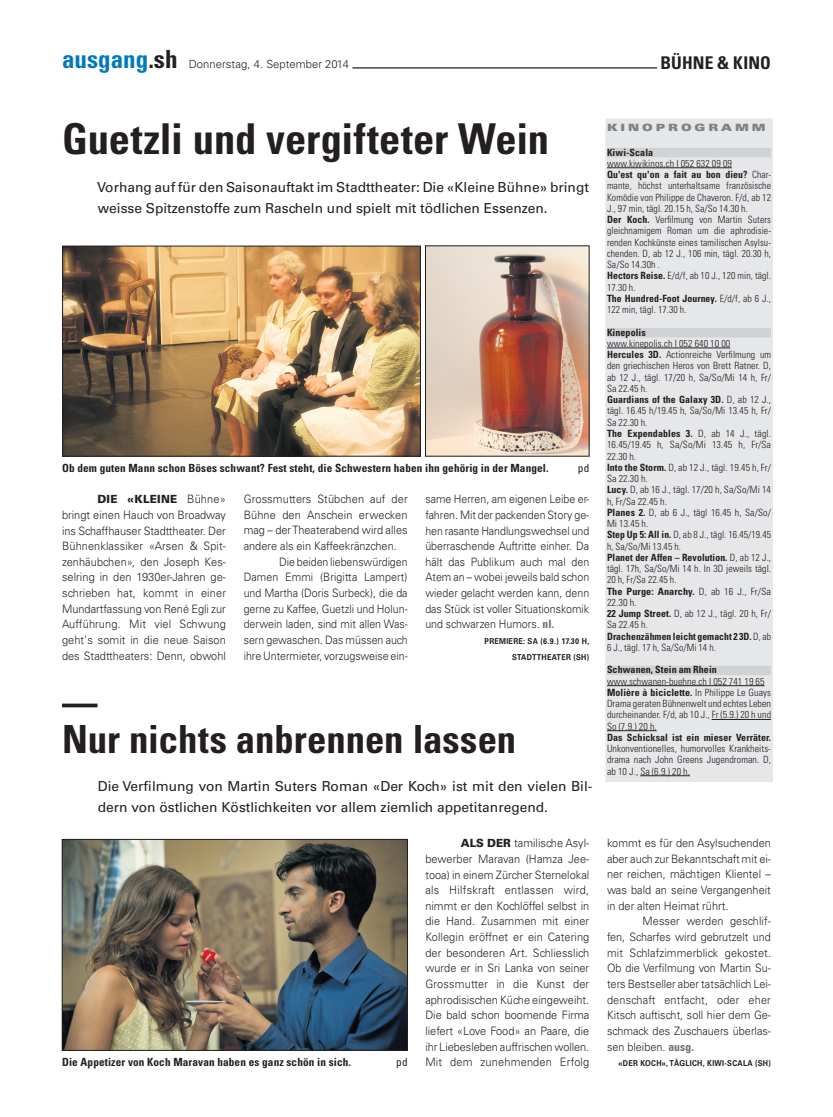
<style>
.page{position:relative;width:833px;height:1117px;background:#fff}
.page>*{position:absolute;margin:0;border:0;box-sizing:border-box;transform-origin:0 0}
.t1{font:700 condensed 42.5px "Univers";letter-spacing:-.005em;color:#231f20}
.t2{font:700 condensed 38.75px "Univers";color:#231f20}
.t3{font:700 condensed 25px "Univers";color:#0079c2}
.t4{font:700 condensed 17.5px "Univers";letter-spacing:.005em;color:#231f20}
.t5{font:13.75px/21.2px "Univers";color:#231f20}
.t6{font:300 11.5px/15.6px "Univers";color:#231f20;text-align:justify;scale:.95 1}
.t7{font:300 11.5px/15.6px "Univers";color:#231f20;text-align:justify;scale:.92 1}
.t8{font:300 11.5px/15.6px "Univers";color:#231f20;text-align:justify;scale:.94 1}
.t9{font:700 condensed 11.25px "Univers";letter-spacing:.01em;color:#231f20}
.t10{font:300 11.25px "Univers";color:#231f20}
.t11{font:900 11.25px "Univers";letter-spacing:.02em;color:#231f20;scale:.95 1}
.t12{font:condensed 11.25px "Univers";color:#231f20}
.t13{font:300 condensed 10px/11.2px "Univers";letter-spacing:.005em;color:#231f20}
.t14{font:700 condensed 10px "Univers";letter-spacing:.005em;color:#231f20}
.t15{font:900 expanded 10px "Univers";letter-spacing:.295em;color:#808285}
.t16{font:700 8.12px/15.6px "Univers";letter-spacing:.035em;color:#231f20;text-align:right;scale:.9 1}
.s1{color:#231f20}
.s2{font-weight:300;font-size:11.5px}
.s3{font-weight:700;font-stretch:condensed;color:#6c6d70}
.s4{font-weight:700}
.s5{font-weight:900;font-size:11.25px}
</style>
<div class="page">
<hr style="left:62px;top:67px;width:709px;height:1px;background:#231f20">
<hr style="left:657px;top:67px;width:114px;height:3px;background:#fff">
<hr style="left:62px;top:67px;width:290px;height:3px;background:#fff">
<img style="left:427px;top:247px;width:160px;height:207px">
<div style="left:605px;top:119px;width:167px;height:662px;background:#e6e7e9"></div>
<div style="left:607px;top:120px;width:164px;height:660px;background:#e6e7e9"></div>
<img style="left:64px;top:841px;width:341px;height:207px">
<div style="left:62px;top:839px;width:345px;height:211px;border:1px solid #231f20"></div>
<svg style="left:62px;top:703px;width:35px;height:4px"></svg>
<div style="left:607px;top:148px;width:164px;height:9px;background:#d1d2d4"></div>
<hr style="left:607px;top:167px;width:125px;height:1px;background:#231f20">
<div style="left:607px;top:328px;width:164px;height:9px;background:#d1d2d4"></div>
<hr style="left:607px;top:347px;width:123px;height:1px;background:#231f20">
<div style="left:607px;top:665px;width:164px;height:10px;background:#d1d2d4"></div>
<hr style="left:607px;top:685px;width:157px;height:1px;background:#231f20">
<hr style="left:711px;top:719px;width:60px;height:1px;background:#231f20">
<hr style="left:607px;top:730px;width:49px;height:1px;background:#231f20">
<hr style="left:640px;top:775px;width:50px;height:1px;background:#231f20">
<img style="left:64px;top:248px;width:354px;height:206px">
<div style="left:62px;top:246px;width:358px;height:210px;border:1px solid #231f20"></div>
<h3 class="t3" style="left:62px;top:44px;width:117px">ausgang<span class="s1">.sh</span></h3>
<p class="t10" style="left:189px;top:58px;width:162px">Donnerstag, 4. September 2014</p>
<h3 class="t4" style="left:660px;top:52px;width:112px">BÜHNE &amp; KINO</h3>
<h1 class="t1" style="left:62px;top:113px;width:488px">Guetzli und vergifteter Wein</h1>
<h3 class="t5" style="left:97px;top:176px;width:493px">Vorhang auf für den Saisonauftakt im Stadttheater: Die «Kleine Bühne» bringt weisse Spitzenstoffe zum Rascheln und spielt mit tödlichen Essenzen.</h3>
<p class="t9" style="left:62px;top:461px;width:488px">Ob dem guten Mann schon Böses schwant? Fest steht, die Schwestern haben ihn gehörig in der Mangel.</p>
<p class="t12" style="left:578px;top:461px;width:13px">pd</p>
<p class="t11" style="left:97px;top:492px;width:137px">DIE «KLEINE <span class="s2">Bühne»</span></p>
<p class="t6" style="left:62px;top:507px;width:174px">bringt einen Hauch von Broadway ins Schaffhauser Stadttheater. Der Bühnenklassiker «Arsen &amp; Spit&shy;zenhäubchen», den Joseph Kes&shy;selring in den 1930er-Jahren ge&shy;schrieben hat, kommt in einer Mundartfassung von René Egli zur Aufführung. Mit viel Schwung geht's somit in die neue Saison des Stadttheaters: Denn, obwohl</p>
<p class="t6" style="left:244px;top:491px;width:174px">Grossmutters Stübchen auf der</p>
<p class="t6" style="left:244px;top:507px;width:174px">Bühne den Anschein erwecken</p>
<p class="t6" style="left:244px;top:522px;width:174px">mag – der Theaterabend wird alles</p>
<p class="t6" style="left:244px;top:538px;width:163px">andere als ein Kaffeekränzchen.</p>
<p class="t7" style="left:279px;top:554px;width:141px">Die beiden liebenswürdigen</p>
<p class="t7" style="left:244px;top:569px;width:180px">Damen Emmi (Brigitta Lampert)</p>
<p class="t7" style="left:244px;top:585px;width:180px">und Martha (Doris Surbeck), die da</p>
<p class="t7" style="left:244px;top:600px;width:180px">gerne zu Kaffee, Guetzli und Holun-</p>
<p class="t7" style="left:244px;top:616px;width:180px">derwein laden, sind mit allen Was-</p>
<p class="t7" style="left:244px;top:632px;width:180px">sern gewaschen. Das müssen auch</p>
<p class="t7" style="left:244px;top:647px;width:180px">ihre Untermieter, vorzugsweise ein-</p>
<p class="t7" style="left:425px;top:491px;width:180px">same Herren, am eigenen Leibe er&shy;fahren. Mit der packenden Story ge&shy;hen rasante Handlungswechsel und überraschende Auftritte einher. Da hält das Publikum auch mal den Atem an – wobei jeweils bald schon wieder gelacht werden kann, denn das Stück ist voller Situationskomik und schwarzen Humors. <span class="s3">nl.</span></p>
<p class="t16" style="left:484px;top:633px;width:118px">PREMIERE: SA (6.9.) 17.30 H,<br>STADTTHEATER (SH)</p>
<h2 class="t2" style="left:62px;top:715px;width:456px">Nur nichts anbrennen lassen</h2>
<h3 class="t5" style="left:98px;top:775px;width:496px">Die Verfilmung von Martin Suters Roman «Der Koch» ist mit den vielen Bil&shy;dern von östlichen Köstlichkeiten vor allem ziemlich appetitanregend.</h3>
<p class="t15" style="left:607px;top:121px;width:160px">KINOPROGRAMM</p>
<p class="t14" style="left:607px;top:146px;width:48px">Kiwi-Scala</p>
<p class="t13" style="left:607px;top:158px;width:166px">www.kiwikinos.ch I 052 632 09 09<br><span class="s4">Qu'est qu'on a fait au bon dieu?</span> Char&shy;mante, höchst unterhaltsame französische Komödie von Philippe de Chaveron. F/d, ab 12<br>J., 97 min, tägl. 20.15 h, Sa/So 14.30 h.<br><span class="s4">Der Koch.</span> Verfilmung von Martin Suters gleichnamigem Roman um die aphrodisie&shy;renden Kochkünste eines tamilischen Asylsu&shy;chenden. D, ab 12 J., 106 min, tägl. 20.30 h, Sa/So 14.30h .<br><span class="s4">Hectors Reise.</span> E/d/f, ab 10 J., 120 min, tägl.<br>17.30 h.<br><span class="s4">The Hundred-Foot Journey.</span> E/d/f, ab 6 J., 122 min, tägl. 17.30 h.</p>
<p class="t14" style="left:607px;top:326px;width:40px">Kinepolis</p>
<p class="t13" style="left:607px;top:338px;width:166px">www.kinepolis.ch I 052 640 10 00<br><span class="s4">Hercules 3D.</span> Actionreiche Verfilmung um den griechischen Heros von Brett Ratner. D, ab 12 J., tägl. 17/20 h, Sa/So/Mi 14 h, Fr/<br>Sa 22.45 h.<br><span class="s4">Guardians of the Galaxy 3D.</span> D, ab 12 J., tägl. 16.45 h/19.45 h, Sa/So/Mi 13.45 h, Fr/<br>Sa 22.30 h.<br><span class="s4">The Expendables 3.</span> D, ab 14 J., tägl.<br>16.45/19.45 h, Sa/So/Mi 13.45 h, Fr/Sa<br>22.30 h.<br><span class="s4">Into the Storm.</span> D, ab 12 J., tägl. 19.45 h, Fr/<br>Sa 22.30 h.<br><span class="s4">Lucy.</span> D, ab 16 J., tägl. 17/20 h, Sa/So/Mi 14 h, Fr/Sa 22.45 h.<br><span class="s4">Planes 2.</span> D, ab 6 J., tägl 16.45 h, Sa/So/<br>Mi 13.45 h.<br><span class="s4">Step Up 5: All in.</span> D, ab 8 J., tägl. 16.45/19.45 h, Sa/So/Mi 13.45 h.<br><span class="s4">Planet der Affen – Revolution.</span> D, ab 12 J., tägl. 17h, Sa/So/Mi 14 h. In 3D jeweils tägl.<br>20 h, Fr/Sa 22.45 h.<br><span class="s4">The Purge: Anarchy.</span> D, ab 16 J., Fr/Sa<br>22.30 h.<br><span class="s4">22 Jump Street.</span> D, ab 12 J., tägl. 20 h, Fr/<br>Sa 22.45 h.<br><span class="s4">Drachenzähmen leicht gemacht 2 3D.</span> D, ab<br>6 J., tägl. 17 h, Sa/So/Mi 14 h.</p>
<p class="t14" style="left:607px;top:663px;width:111px">Schwanen, Stein am Rhein</p>
<p class="t13" style="left:607px;top:675px;width:166px">www.schwanen-buehne.ch I 052 741 19 65<br><span class="s4">Molière à biciclette.</span> In Philippe Le Guays Drama geraten Bühnenwelt und echtes Leben durcheinander. F/d, ab 10 J., Fr (5.9.) 20 h und So (7.9.) 20 h.</p>
<p class="t14" style="left:607px;top:731px;width:165px">Das Schicksal ist ein mieser Verräter.</p>
<p class="t13" style="left:607px;top:743px;width:166px;text-align:justify">Unkonventionelles, humorvolles Krankheits&shy;drama nach John Greens Jugendroman. D, ab 10 J., Sa (6.9.) 20 h.</p>
<p class="t6" style="left:425px;top:835px;width:174px;text-indent:35px"><span class="s5">ALS DER</span> tamilische Asyl&shy;bewerber Maravan (Hamza Jee&shy;tooa) in einem Zürcher Sternelokal als Hilfskraft entlassen wird, nimmt er den Kochlöffel selbst in die Hand. Zusammen mit einer Kollegin eröffnet er ein Catering der besonderen Art. Schliesslich wurde er in Sri Lanka von seiner Grossmutter in die Kunst der aphro disischen Küche eingeweiht.<br>Die bald schon boomende Firma liefert «Love Food» an Paare, die ihr Liebesleben auffrischen wollen.<br>Mit dem zunehmenden Erfolg</p>
<p class="t6" style="left:607px;top:835px;width:174px">kommt es für den Asylsuchenden aber auch zur Bekanntschaft mit ei&shy;ner reichen, mächtigen Klientel – was bald an seine Vergangenheit in der alten Heimat rührt.</p>
<p class="t8" style="left:607px;top:913px;width:176px;text-indent:35px">Messer werden geschlif&shy;fen, Scharfes wird gebrutzelt und mit Schlafzimmerblick gekostet.<br>Ob die Verfilmung von Martin Su&shy;ters Bestseller aber tatsächlich Lei&shy;denschaft entfacht, oder eher Kitsch auftischt, soll hier dem Ge&shy;schmack des Zuschauers überlas&shy;sen bleiben. <span class="s3">ausg.</span></p>
<p class="t9" style="left:62px;top:1054px;width:290px">Die Appetizer von Koch Maravan haben es ganz schön in sich.</p>
<p class="t12" style="left:396px;top:1054px;width:13px">pd</p>
<p class="t16" style="left:618px;top:1055px;width:171px">«DER KOCH», TÄGLICH, KIWI-SCALA (SH)</p>
</div>
